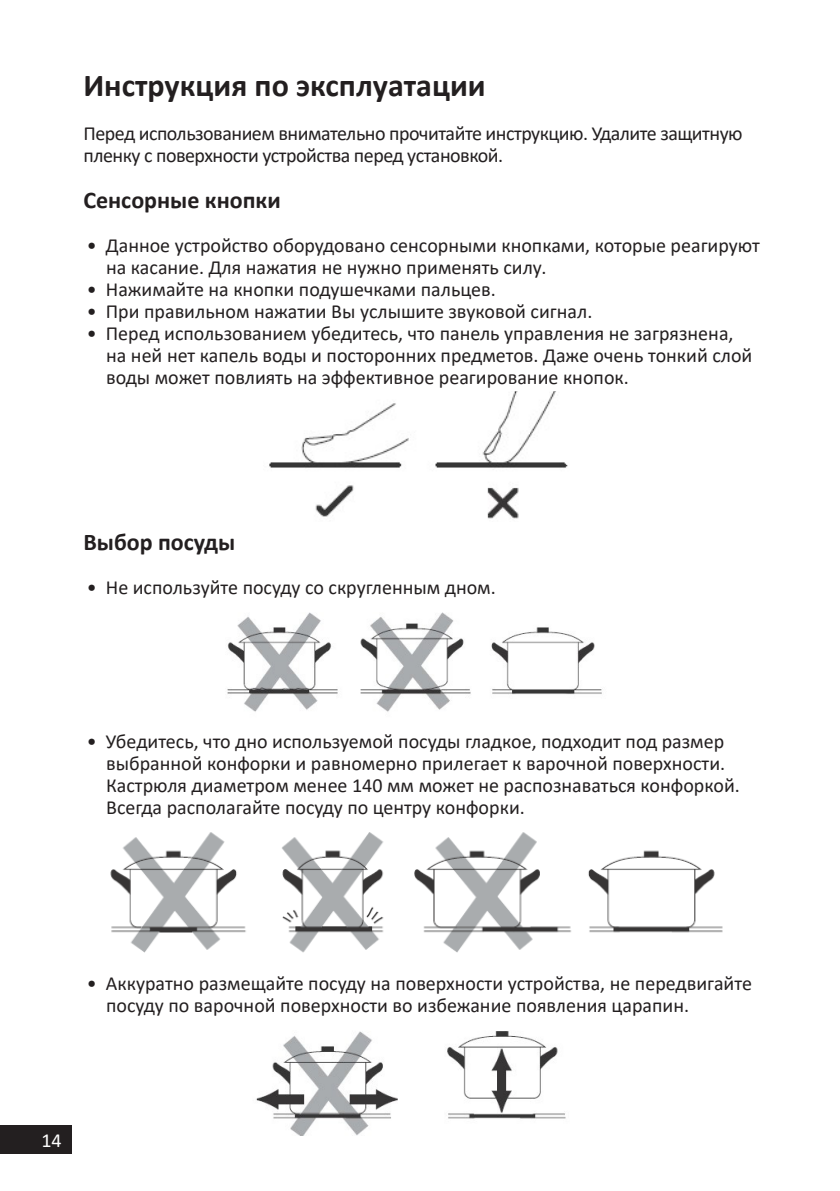
<style>
.page{position:relative;width:840px;height:1191px;background:#fff}
.page>*{position:absolute;margin:0;border:0;box-sizing:border-box;transform-origin:0 0}
.Заголовок_16{font:700 32px "Calibri";color:#231f20}
.Заголовок_12{font:700 24px "Calibri";color:#231f20}
.t1{font:20px/22px "Calibri";color:#231f20}
.t2{font:20px/22px "Calibri";letter-spacing:-.025em;color:#231f20}
.t3{font:20px "Calibri";color:#fff}
</style>
<div class="page">
<div style="left:0;top:1125px;width:72px;height:29px;background:#231f20"></div>
<img style="left:269px;top:392px;width:299px;height:127px">
<img style="left:227px;top:612px;width:375px;height:100px">
<img style="left:256px;top:1031px;width:310px;height:104px">
<img style="left:110px;top:832px;width:613px;height:121px">
<p class="Заголовок_16" style="left:83px;top:63px;width:403px">Инструкция по эксплуатации</p>
<p class="t2" style="left:83px;top:122px;width:660px">Перед использованием внимательно прочитайте инструкцию. Удалите защитную пленку с поверхности устройства перед установкой.</p>
<p class="Заголовок_12" style="left:83px;top:183px;width:199px">Сенсорные кнопки</p>
<p class="t1" style="left:106px;top:234px;width:655px;text-indent:-19px">• Данное устройство оборудовано сенсорными кнопками, которые реагируют на касание. Для нажатия не нужно применять силу.</p>
<p class="t1" style="left:87px;top:278px;width:410px">• Нажимайте на кнопки подушечками пальцев.</p>
<p class="t1" style="left:87px;top:300px;width:506px">• При правильном нажатии Вы услышите звуковой сигнал.</p>
<p class="t1" style="left:106px;top:322px;width:647px;text-indent:-19px">• Перед использованием убедитесь, что панель управления не загрязнена, на ней нет капель воды и посторонних предметов. Даже очень тонкий слой воды может повлиять на эффективное реагирование кнопок.</p>
<p class="Заголовок_12" style="left:83px;top:525px;width:153px">Выбор посуды</p>
<p class="t1" style="left:87px;top:576px;width:410px">• Не используйте посуду со скругленным дном.</p>
<p class="t1" style="left:106px;top:730px;width:635px;text-indent:-19px">• Убедитесь, что дно используемой посуды гладкое, подходит под размер выбранной конфорки и равномерно прилегает к варочной поверхности.<br>Кастрюля диаметром менее 140 мм может не распознаваться конфоркой.<br>Всегда располагайте посуду по центру конфорки.</p>
<p class="t1" style="left:106px;top:972px;width:647px;text-indent:-19px">• Аккуратно размещайте посуду на поверхности устройства, не передвигайте посуду по варочной поверхности во избежание появления царапин.</p>
<p class="t3" style="left:41px;top:1127px;width:22px">14</p>
</div>
